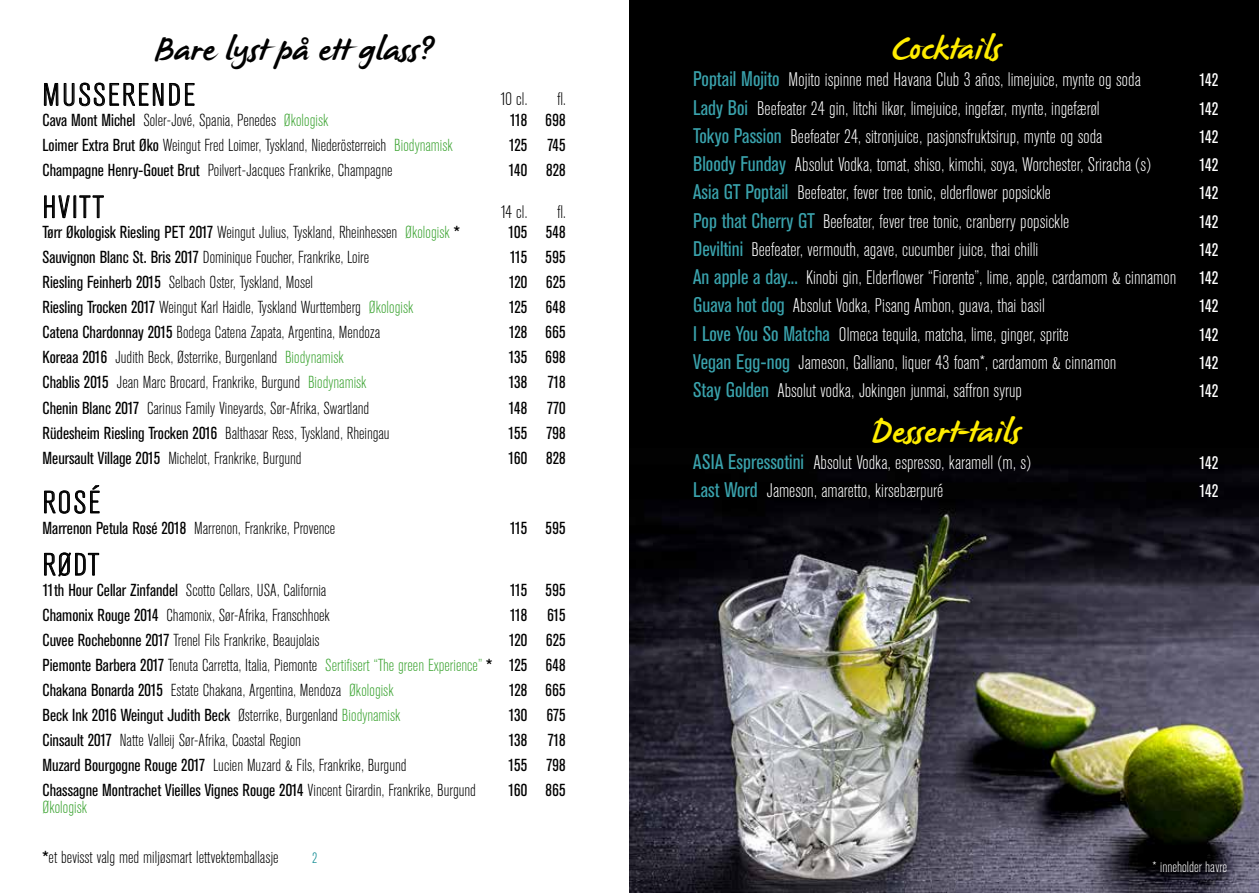
<style>
.page{position:relative;width:1259px;height:893px;background:#fff}
.page>*{position:absolute;margin:0;border:0;box-sizing:border-box;transform-origin:0 0}
.t1{font:33px "James Paul";color:#ffed00}
.t2{font:33px "James Paul";color:#000}
.t3{font:300 31.05px "Standard Grot Con BSK";letter-spacing:.06em;color:#000;scale:1.12 1}
.t4{font:300 19.5px/28.2px "Standard Grot Con BSK";color:#fff}
.t5{font:18px "Standard Grot Con BSK";letter-spacing:-.02em;color:#fff}
.t6{font:300 18px "Standard Grot Con BSK";letter-spacing:-.02em;color:#000}
.t7{font:300 17.25px/25px "Standard Grot Con BSK";color:#000;text-align:justify}
.t8{font:17.25px "Standard Grot Con BSK";color:#000}
.t9{font:300 17.25px "Standard Grot Con BSK";color:#3fa535}
.t10{font:300 15px "Standard Grot Con BSK";color:#fff}
.t11{font:300 15px "Standard Grot Con BSK";color:#00838b}
.s1{font-weight:400}
.s2{color:#3fa535}
.s3{font-weight:300}
.s4{font-weight:300;color:#3fa535}
.s5{font-weight:400;font-size:21px;color:#3aa3ad}
.s6{font-weight:400;font-size:18px}
</style>
<div class="page">
<svg style="left:44px;top:82px;width:151px;height:137px"></svg>
<svg style="left:44px;top:485px;width:56px;height:29px"></svg>
<svg style="left:44px;top:552px;width:55px;height:25px"></svg>
<img style="left:629px;top:0;width:630px;height:893px">
<h1 class="t2" style="left:154px;top:33px;width:281px">Bare lyst på ett glass?</h1>
<h2 class="t3" style="left:43px;top:78px;width:138px">MUSSERENDE</h2>
<p class="t6" style="left:500px;top:90px;width:29px">10 cl.</p>
<p class="t6" style="left:557px;top:90px;width:10px">fl.</p>
<p class="t7" style="left:43px;top:108px;width:287px"><span class="s1">Cava Mont Michel</span> Soler-Jové, Spania, Penedes <span class="s2">Økologisk</span></p>
<p class="t8" style="left:510px;top:110px;width:57px">118 698</p>
<p class="t7" style="left:43px;top:133px;width:412px"><span class="s1">Loimer Extra Brut Øko</span> Weingut Fred Loimer, Tyskland, Niederösterreich <span class="s2">Biodynamisk</span></p>
<p class="t8" style="left:509px;top:135px;width:58px">125 745</p>
<p class="t7" style="left:43px;top:158px;width:351px"><span class="s1">Champagne Henry-Gouet Brut</span> Poilvert-Jacques Frankrike, Champagne</p>
<p class="t8" style="left:508px;top:160px;width:59px">140 828</p>
<h2 class="t3" style="left:43px;top:190px;width:56px">HVITT</h2>
<p class="t6" style="left:500px;top:202px;width:28px">14 cl.</p>
<p class="t6" style="left:557px;top:202px;width:10px">fl.</p>
<p class="t7" style="left:43px;top:220px;width:419px"><span class="s1">Tørr Økologisk Riesling PET 2017</span> Weingut Julius, Tyskland, Rheinhessen <span class="s2">Økologisk</span> <span class="s1">*</span></p>
<p class="t8" style="left:508px;top:223px;width:59px">105 548</p>
<p class="t7" style="left:43px;top:245px;width:328px"><span class="s1">Sauvignon Blanc St. Bris 2017</span> Dominique Foucher, Frankrike, Loire</p>
<p class="t8" style="left:510px;top:248px;width:57px">115 595</p>
<p class="t7" style="left:43px;top:270px;width:272px"><span class="s1">Riesling Feinherb 2015</span> Selbach Oster, Tyskland, Mosel</p>
<p class="t8" style="left:509px;top:273px;width:58px">120 625</p>
<p class="t7" style="left:43px;top:295px;width:372px"><span class="s1">Riesling Trocken 2017</span> Weingut Karl Haidle, Tyskland Wurttemberg <span class="s2">Økologisk</span></p>
<p class="t8" style="left:509px;top:298px;width:58px">125 648</p>
<p class="t7" style="left:43px;top:320px;width:339px"><span class="s1">Catena Chardonnay 2015</span> Bodega Catena Zapata, Argentina, Mendoza</p>
<p class="t8" style="left:509px;top:323px;width:58px">128 665</p>
<p class="t7" style="left:43px;top:345px;width:303px"><span class="s1">Koreaa 2016</span> Judith Beck, Østerrike, Burgenland <span class="s2">Biodynamisk</span></p>
<p class="t8" style="left:508px;top:348px;width:59px">135 698</p>
<p class="t7" style="left:43px;top:371px;width:326px"><span class="s1">Chablis 2015</span> Jean Marc Brocard, Frankrike, Burgund <span class="s2">Biodynamisk</span></p>
<p class="t8" style="left:508px;top:373px;width:59px">138 718</p>
<p class="t7" style="left:43px;top:396px;width:328px"><span class="s1">Chenin Blanc 2017</span> Carinus Family Vineyards, Sør-Afrika, Swartland</p>
<p class="t8" style="left:508px;top:398px;width:59px">148 770</p>
<p class="t7" style="left:43px;top:421px;width:349px"><span class="s1">Rüdesheim Riesling Trocken 2016</span> Balthasar Ress, Tyskland, Rheingau</p>
<p class="t8" style="left:508px;top:423px;width:59px">155 798</p>
<p class="t7" style="left:43px;top:446px;width:261px"><span class="s1">Meursault Village 2015</span> Michelot, Frankrike, Burgund</p>
<p class="t8" style="left:508px;top:448px;width:59px">160 828</p>
<h2 class="t3" style="left:43px;top:486px;width:53px">ROSÉ</h2>
<p class="t7" style="left:43px;top:516px;width:294px"><span class="s1">Marrenon Petula Rosé 2018</span> Marrenon, Frankrike, Provence</p>
<p class="t8" style="left:510px;top:518px;width:57px">115 595</p>
<h2 class="t3" style="left:43px;top:548px;width:52px">RØDT</h2>
<p class="t7" style="left:43px;top:578px;width:285px"><span class="s1">11th Hour Cellar Zinfandel</span> Scotto Cellars, USA, California</p>
<p class="t8" style="left:510px;top:580px;width:57px">115 595</p>
<p class="t7" style="left:43px;top:603px;width:289px"><span class="s1">Chamonix Rouge 2014</span> Chamonix, Sør-Afrika, Franschhoek</p>
<p class="t8" style="left:510px;top:605px;width:57px">118 615</p>
<p class="t7" style="left:43px;top:628px;width:278px"><span class="s1">Cuvee Rochebonne 2017</span> Trenel Fils Frankrike, Beaujolais</p>
<p class="t7" style="left:43px;top:628px;width:524px;text-indent:466px"><span class="s1">120 625<br>Piemonte Barbera 2017</span> Tenuta Carretta, Italia, Piemonte <span class="s2">Sertifisert “The green Experience”</span> <span class="s1">* 125 648<br>Chakana Bonarda 2015</span> Estate Chakana, Argentina, Mendoza <span class="s2">Økologisk</span></p>
<p class="t8" style="left:509px;top:680px;width:58px">128 665</p>
<p class="t8" style="left:43px;top:705px;width:359px">Beck Ink 2016 Weingut Judith Beck <span class="s3">Østerrike, Burgenland</span> <span class="s4">Biodynamisk</span></p>
<p class="t8" style="left:508px;top:705px;width:59px">130 675</p>
<p class="t7" style="left:43px;top:728px;width:260px"><span class="s1">Cinsault 2017</span> Natte Valleij Sør-Afrika, Coastal Region</p>
<p class="t8" style="left:508px;top:730px;width:59px">138 718</p>
<p class="t7" style="left:43px;top:753px;width:365px"><span class="s1">Muzard Bourgogne Rouge 2017</span> Lucien Muzard &amp; Fils, Frankrike, Burgund</p>
<p class="t8" style="left:508px;top:755px;width:59px">155 798</p>
<p class="t8" style="left:43px;top:780px;width:435px">Chassagne Montrachet Vieilles Vignes Rouge 2014 <span class="s3">Vincent Girardin, Frankrike, Burgund</span></p>
<p class="t8" style="left:508px;top:780px;width:59px">160 865</p>
<p class="t9" style="left:43px;top:797px;width:46px">Økologisk</p>
<p class="t7" style="left:43px;top:845px;width:238px"><span class="s1">*</span>et bevisst valg med miljøsmart lettvektemballasje</p>
<p class="t11" style="left:312px;top:850px;width:7px">2</p>
<h1 class="t1" style="left:890px;top:32px;width:111px">Cocktails</h1>
<p class="t4" style="left:693px;top:66px;width:449px"><span class="s5">Poptail Mojito</span> Mojito ispinne med Havana Club 3 años, limejuice, mynte og soda</p>
<p class="t5" style="left:1199px;top:70px;width:21px">142</p>
<p class="t4" style="left:693px;top:94px;width:408px"><span class="s5">Lady Boi</span> Beefeater 24 gin, litchi likør, limejuice, ingefær, mynte, ingefærøl</p>
<p class="t5" style="left:1199px;top:98px;width:21px">142</p>
<p class="t4" style="left:693px;top:123px;width:410px"><span class="s5">Tokyo Passion</span> Beefeater 24, sitronjuice, pasjonsfruktsirup, mynte og soda</p>
<p class="t5" style="left:1199px;top:127px;width:21px">142</p>
<p class="t4" style="left:693px;top:151px;width:459px"><span class="s5">Bloody Funday</span> Absolut Vodka, tomat, shiso, kimchi, soya, Worchester, Sriracha (s)</p>
<p class="t5" style="left:1199px;top:155px;width:21px">142</p>
<p class="t4" style="left:693px;top:179px;width:359px"><span class="s5">Asia GT Poptail</span> Beefeater, fever tree tonic, elderflower popsickle</p>
<p class="t5" style="left:1199px;top:183px;width:21px">142</p>
<p class="t4" style="left:693px;top:207px;width:377px"><span class="s5">Pop that Cherry GT</span> Beefeater, fever tree tonic, cranberry popsickle</p>
<p class="t5" style="left:1199px;top:211px;width:21px">142</p>
<p class="t4" style="left:693px;top:236px;width:347px"><span class="s5">Deviltini</span> Beefeater, vermouth, agave, cucumber juice, thai chilli</p>
<p class="t5" style="left:1199px;top:240px;width:21px">142</p>
<p class="t4" style="left:693px;top:264px;width:527px"><span class="s5">An apple a day...</span> Kinobi gin, Elderflower “Fiorente”, lime, apple, cardamom &amp; cinnamon <span class="s6">142<br></span><span class="s5">Guava hot dog</span> Absolut Vodka, Pisang Ambon, guava, thai basil</p>
<p class="t5" style="left:1199px;top:296px;width:21px">142</p>
<p class="t4" style="left:693px;top:320px;width:377px"><span class="s5">I Love You So Matcha</span> Olmeca tequila, matcha, lime, ginger, sprite</p>
<p class="t5" style="left:1199px;top:324px;width:21px">142</p>
<p class="t4" style="left:693px;top:349px;width:424px"><span class="s5">Vegan Egg-nog</span> Jameson, Galliano, liquer 43 foam*, cardamom &amp; cinnamon</p>
<p class="t5" style="left:1199px;top:353px;width:21px">142</p>
<p class="t4" style="left:693px;top:377px;width:330px"><span class="s5">Stay Golden</span> Absolut vodka, Jokingen junmai, saffron syrup</p>
<p class="t5" style="left:1199px;top:381px;width:21px">142</p>
<h1 class="t1" style="left:871px;top:415px;width:150px">Dessert-tails</h1>
<p class="t4" style="left:693px;top:449px;width:339px"><span class="s5">ASIA Espressotini</span> Absolut Vodka, espresso, karamell (m, s)</p>
<p class="t5" style="left:1199px;top:453px;width:21px">142</p>
<p class="t4" style="left:693px;top:477px;width:251px"><span class="s5">Last Word</span> Jameson, amaretto, kirsebærpuré</p>
<p class="t5" style="left:1199px;top:481px;width:21px">142</p>
<p class="t10" style="left:1152px;top:859px;width:76px">* inneholder havre</p>
</div>
